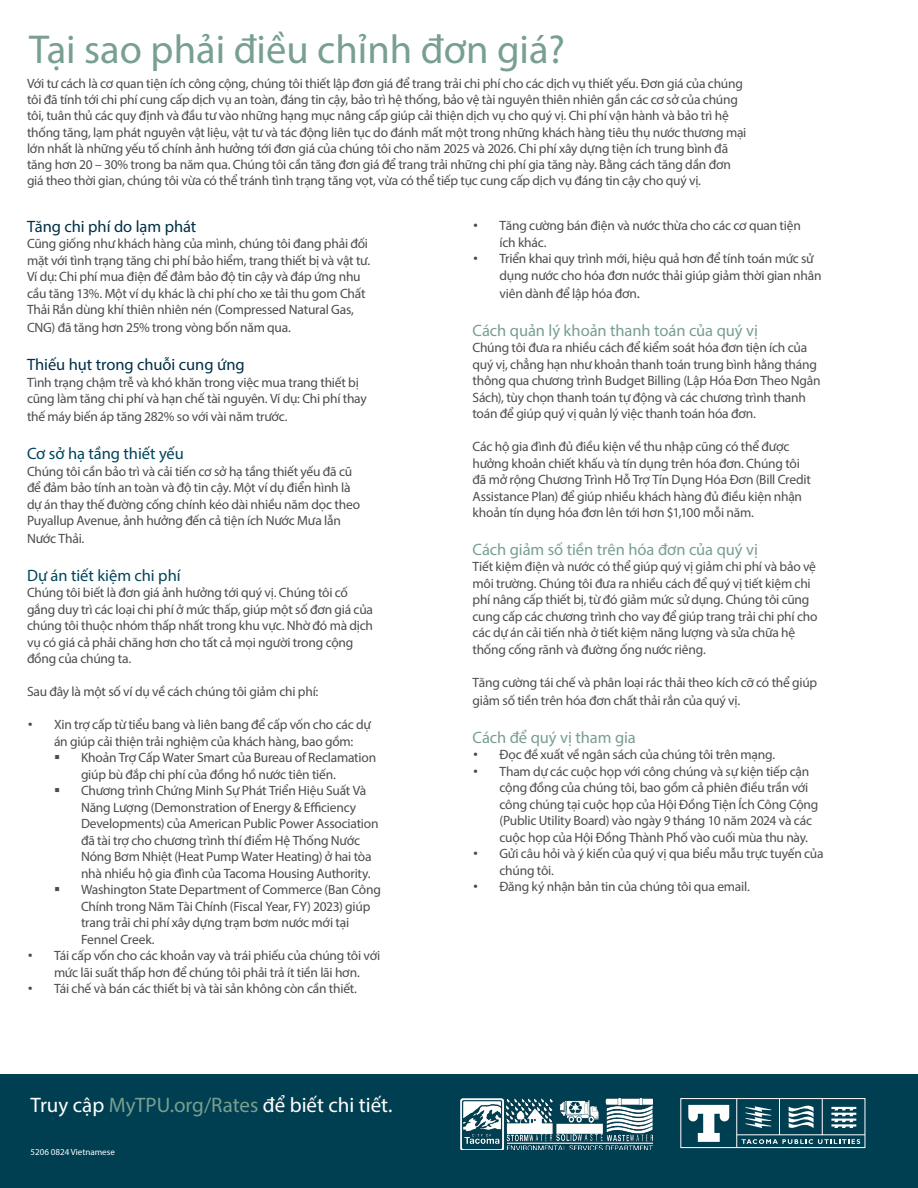
<style>
.page{position:relative;width:918px;height:1188px;background:#fff}
.page>*{position:absolute;margin:0;border:0;box-sizing:border-box;transform-origin:0 0}
.t1{font:40.5px "Myriad Pro";color:#789f90}
.t2{font:21px "Myriad Pro";color:#fff}
.t3{font:16.5px "Myriad Pro";letter-spacing:-.005em;color:#789f90}
.t4{font:16.5px "Myriad Pro";letter-spacing:-.005em;color:#002f45}
.t5{font:16.5px "Myriad Pro";letter-spacing:-.005em;color:#00455b}
.t6{font:13.5px/16.5px "Myriad Pro";letter-spacing:-.02em;color:#4d4d4f}
.t7{font:13.5px/16.5px "Myriad Pro";letter-spacing:-.02em;color:#4b4c4d}
.t8{font:9px "Myriad Pro";color:#fff}
.s1{font-family:"Gotham";font-weight:300}
.s2{font-size:15px}
.s3{font-family:"Gotham";font-weight:300;color:#4b4c4d}
.s4{color:#789f90}
</style>
<div class="page">
<div style="left:0;top:1075px;width:918px;height:113px;background:#003e52"></div>
<div style="left:680px;top:1098px;width:185px;height:50px;border:1px solid #fff"></div>
<svg style="left:742px;top:1139px;width:118px;height:5px"></svg>
<hr style="left:737px;top:1134px;width:128px;height:1px;background:#fff">
<hr style="left:779px;top:1099px;width:1px;height:36px;background:#fff">
<hr style="left:822px;top:1099px;width:1px;height:36px;background:#fff">
<svg style="left:688px;top:1105px;width:41px;height:37px"></svg>
<svg style="left:789px;top:1105px;width:25px;height:23px"></svg>
<svg style="left:831px;top:1107px;width:25px;height:21px"></svg>
<svg style="left:745px;top:1106px;width:26px;height:22px"></svg>
<hr style="left:736px;top:1099px;width:1px;height:49px;background:#fff">
<img style="left:460px;top:1098px;width:192px;height:52px">
<p class="t1" style="left:29px;top:25px;width:537px">Tại sao phải điều chỉnh đơn giá?</p>
<p class="t6" style="left:27px;top:75px;width:721px">Với tư cách là cơ quan tiện ích công cộng, chúng tôi thiết lập đơn giá để trang trải chi phí cho các dịch vụ thiết yếu. Đơn giá của chúng tôi đã tính tới chi phí cung cấp dịch vụ an toàn, đáng tin cậy, bảo trì hệ thống, bảo vệ tài nguyên thiên nhiên gần các cơ sở của chúng tôi, tuân thủ các quy định và đầu tư vào những hạng mục nâng cấp giúp cải thiện dịch vụ cho quý vị. Chi phí vận hành và bảo trì hệ thống tăng, lạm phát nguyên vật liệu, vật tư và tác động liên tục do đánh mất một trong những khách hàng tiêu thụ nước thương mại lớn nhất là những yếu tố chính ảnh hưởng tới đơn giá của chúng tôi cho năm 2025 và 2026. Chi phí xây dựng tiện ích trung bình đã tăng hơn 20 – 30% trong ba năm qua. Chúng tôi cần tăng đơn giá để trang trải những chi phí gia tăng này. Bằng cách tăng dần đơn giá theo thời gian, chúng tôi vừa có thể tránh tình trạng tăng vọt, vừa có thể tiếp tục cung cấp dịch vụ đáng tin cậy cho quý vị.</p>
<p class="t7" style="left:500px;top:217px;width:303px;text-indent:-27px"><span class="s1">•</span> Tăng cường bán điện và nước thừa cho các cơ quan tiện ích khác.</p>
<p class="t7" style="left:500px;top:250px;width:324px;text-indent:-27px"><span class="s1">•</span> Triển khai quy trình mới, hiệu quả hơn để tính toán mức sử dụng nước cho hóa đơn nước thải giúp giảm thời gian nhân</p>
<p class="t7" style="left:500px;top:285px;width:142px">viên dành để lập hóa đơn<span class="s2">.</span></p>
<p class="t3" style="left:472px;top:320px;width:287px">Cách quản lý khoản thanh toán của quý vị</p>
<p class="t6" style="left:472px;top:339px;width:349px">Chúng tôi đưa ra nhiều cách để kiểm soát hóa đơn tiện ích của quý vị, chẳng hạn như khoản thanh toán trung bình hằng tháng thông qua chương trình Budget Billing (Lập Hóa Đơn Theo Ngân Sách), tùy chọn thanh toán tự động và các chương trình thanh toán để giúp quý vị quản lý việc thanh toán hóa đơn.</p>
<p class="t6" style="left:472px;top:438px;width:340px">Các hộ gia đình đủ điều kiện về thu nhập cũng có thể được hưởng khoản chiết khấu và tín dụng trên hóa đơn. Chúng tôi đã mở rộng Chương Trình Hỗ Trợ Tín Dụng Hóa Đơn (Bill Credit Assistance Plan) để giúp nhiều khách hàng đủ điều kiện nhận khoản tín dụng hóa đơn lên tới hơn $1,100 mỗi năm.</p>
<p class="t3" style="left:472px;top:539px;width:287px">Cách giảm số tiền trên hóa đơn của quý vị</p>
<p class="t6" style="left:472px;top:558px;width:347px">Tiết kiệm điện và nước có thể giúp quý vị giảm chi phí và bảo vệ môi trường. Chúng tôi đưa ra nhiều cách để quý vị tiết kiệm chi phí nâng cấp thiết bị, từ đó giảm mức sử dụng. Chúng tôi cũng cung cấp các chương trình cho vay để giúp trang trải chi phí cho các dự án cải tiến nhà ở tiết kiệm năng lượng và sửa chữa hệ thống cống rãnh và đường ống nước riêng.</p>
<p class="t6" style="left:472px;top:673px;width:346px;line-height:18px">Tăng cường tái chế và phân loại rác thải theo kích cỡ có thể giúp giảm số tiền trên hóa đơn chất thải rắn của quý vị.</p>
<p class="t3" style="left:472px;top:727px;width:165px">Cách để quý vị tham gia</p>
<p class="t6" style="left:472px;top:746px;width:304px"><span class="s3">•</span> Đọc đề xuất về ngân sách của chúng tôi trên mạng.</p>
<p class="t6" style="left:500px;top:763px;width:321px;text-indent:-27px"><span class="s3">•</span> Tham dự các cuộc họp với công chúng và sự kiện tiếp cận cộng đồng của chúng tôi, bao gồm cả phiên điều trần với công chúng tại cuộc họp của Hội Đồng Tiện Ích Công Cộng (Public Utility Board) vào ngày 9 tháng 10 năm 2024 và các cuộc họp của Hội Đồng Thành Phố vào cuối mùa thu này.</p>
<p class="t6" style="left:500px;top:845px;width:326px;text-indent:-27px"><span class="s3">•</span> Gửi câu hỏi và ý kiến của quý vị qua biểu mẫu trực tuyến của chúng tôi.</p>
<p class="t6" style="left:472px;top:878px;width:279px"><span class="s3">•</span> Đăng ký nhận bản tin của chúng tôi qua email.</p>
<p class="t4" style="left:27px;top:216px;width:171px">Tăng chi phí do lạm phát</p>
<p class="t7" style="left:27px;top:235px;width:345px">Cũng giống như khách hàng của mình, chúng tôi đang phải đối mặt với tình trạng tăng chi phí bảo hiểm, trang thiết bị và vật tư.<br>Ví dụ: Chi phí mua điện để đảm bảo độ tin cậy và đáp ứng nhu cầu tăng 13%. Một ví dụ khác là chi phí cho xe tải thu gom Chất Thải Rắn dùng khí thiên nhiên nén (Compressed Natural Gas,</p>
<p class="t7" style="left:27px;top:319px;width:265px">CNG) đã tăng hơn 25% trong vòng bốn năm qua.</p>
<p class="t4" style="left:27px;top:355px;width:219px">Thiếu hụt trong chuỗi cung ứng</p>
<p class="t7" style="left:27px;top:374px;width:341px">Tình trạng chậm trễ và khó khăn trong việc mua trang thiết bị cũng làm tăng chi phí và hạn chế tài nguyên. Ví dụ: Chi phí thay</p>
<p class="t7" style="left:27px;top:408px;width:262px">thế máy biến áp tăng 282% so với vài năm trước.</p>
<p class="t5" style="left:27px;top:443px;width:158px">Cơ sở hạ tầng thiết yếu</p>
<p class="t7" style="left:27px;top:463px;width:335px">Chúng tôi cần bảo trì và cải tiến cơ sở hạ tầng thiết yếu đã cũ để đảm bảo tính an toàn và độ tin cậy. Một ví dụ điển hình là dự án thay thế đường cống chính kéo dài nhiều năm dọc theo Puyallup Avenue, ảnh hưởng đến cả tiện ích Nước Mưa lẫn</p>
<p class="t7" style="left:27px;top:530px;width:59px">Nước Thải.</p>
<p class="t5" style="left:27px;top:565px;width:155px">Dự án tiết kiệm chi phí</p>
<p class="t7" style="left:27px;top:584px;width:348px">Chúng tôi biết là đơn giá ảnh hưởng tới quý vị. Chúng tôi cố gắng duy trì các loại chi phí ở mức thấp, giúp một số đơn giá của chúng tôi thuộc nhóm thấp nhất trong khu vực. Nhờ đó mà dịch vụ có giá cả phải chăng hơn cho tất cả mọi người trong cộng đồng của chúng ta.</p>
<p class="t7" style="left:27px;top:683px;width:293px">Sau đây là một số ví dụ về cách chúng tôi giảm chi phí:</p>
<p class="t7" style="left:54px;top:716px;width:319px;text-indent:-27px"><span class="s1">•</span> Xin trợ cấp từ tiểu bang và liên bang để cấp vốn cho các dự án giúp cải thiện trải nghiệm của khách hàng, bao gồm:</p>
<p class="t7" style="left:81px;top:749px;width:297px">Khoản Trợ Cấp Water Smart của Bureau of Reclamation giúp bù đắp chi phí của đồng hồ nước tiên tiến.</p>
<p class="t7" style="left:81px;top:782px;width:299px">Chương trình Chứng Minh Sự Phát Triển Hiệu Suất Và Năng Lượng (Demonstration of Energy &amp; Efficiency Developments) của American Public Power Association đã tài trợ cho chương trình thí điểm Hệ Thống Nước Nóng Bơm Nhiệt (Heat Pump Water Heating) ở hai tòa nhà nhiều hộ gia đình của Tacoma Housing Authority.</p>
<p class="t7" style="left:81px;top:881px;width:301px">Washington State Department of Commerce (Ban Công Chính trong Năm Tài Chính (Fiscal Year, FY) 2023) giúp trang trải chi phí xây dựng trạm bơm nước mới tại Fennel Creek.</p>
<p class="t7" style="left:27px;top:947px;width:355px;text-align:center"><span class="s1">•</span> Tái cấp vốn cho các khoản vay và trái phiếu của chúng tôi với mức lãi suất thấp hơn để chúng tôi phải trả ít tiền lãi hơn.</p>
<p class="t7" style="left:27px;top:980px;width:332px"><span class="s1">•</span> Tái chế và bán các thiết bị và tài sản không còn cần thiết.</p>
<p class="t2" style="left:31px;top:1092px;width:363px">Truy cập <span class="s4">MyTPU.org/Rates</span> để biết chi tiết.</p>
<p class="t8" style="left:31px;top:1147px;width:86px">5206 0824 Vietnamese</p>
</div>
